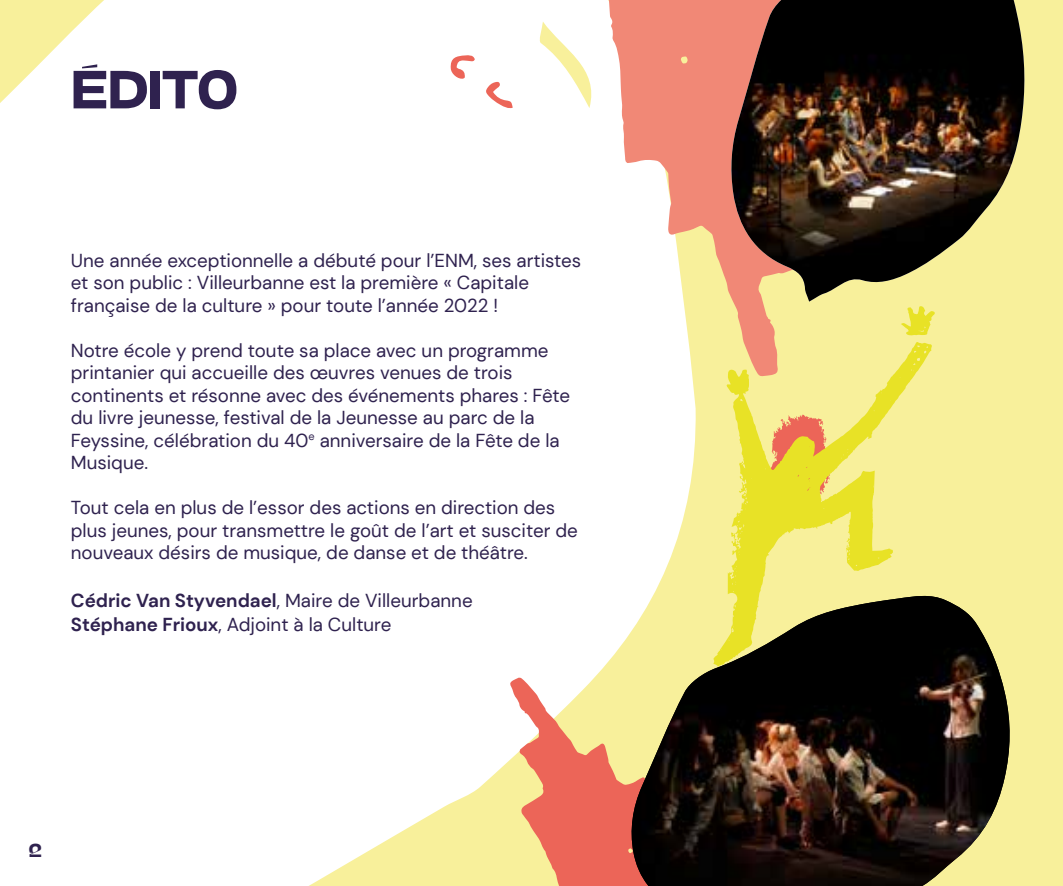
<style>
.page{position:relative;width:1063px;height:886px;background:#f8f09b}
.page>*{position:absolute;margin:0;border:0;box-sizing:border-box;transform-origin:0 0}
.t1{font:700 50px "Na N Jaune Maxi";letter-spacing:-.005em;color:#2f224f}
.t2{font:18.75px/22.5px "DM Sans";color:#2f224f}
.t3{font:700 17.5px "Na N Jaune Maxi";color:#2f224f}
.s1{font-weight:700}
</style>
<div class="page">
<div style="left:0;top:0;width:696px;height:886px;background:#fff"></div>
<svg style="left:509px;top:677px;width:120px;height:209px;fill:#ec6558"></svg>
<svg style="left:600px;top:0;width:175px;height:376px;background:#f7c4b1"></svg>
<img style="left:730px;top:0;width:295px;height:302px">
<img style="left:629px;top:596px;width:381px;height:290px">
<svg style="left:901px;top:306px;width:34px;height:29px"></svg>
<svg style="left:713px;top:342px;width:219px;height:325px"></svg>
<svg style="left:450px;top:55px;width:25px;height:25px"></svg>
<svg style="left:486px;top:81px;width:27px;height:28px"></svg>
<h1 class="t1" style="left:71px;top:60px;width:168px">ÉDITO</h1>
<p class="t2" style="left:71px;top:249px;width:512px">Une année exceptionnelle a débuté pour l’ENM, ses artistes et son public : Villeurbanne est la première « Capitale française de la culture » pour toute l’année 2022 !</p>
<p class="t2" style="left:71px;top:339px;width:501px">Notre école y prend toute sa place avec un programme printanier qui accueille des œuvres venues de trois continents et résonne avec des événements phares : Fête du livre jeunesse, festival de la Jeunesse au parc de la Feyssine, célébration du 40<sup>e</sup> anniversaire de la Fête de la Musique.</p>
<p class="t2" style="left:71px;top:496px;width:509px">Tout cela en plus de l’essor des actions en direction des plus jeunes, pour transmettre le goût de l’art et susciter de nouveaux désirs de musique, de danse et de théâtre.</p>
<p class="t2" style="left:71px;top:589px;width:403px;line-height:24px"><span class="s1">Cédric Van Styvendael</span>, Maire de Villeurbanne<br><span class="s1">Stéphane Frioux</span>, Adjoint à la Culture</p>
<p class="t3" style="left:29px;top:840px;width:14px">2</p>
</div>
